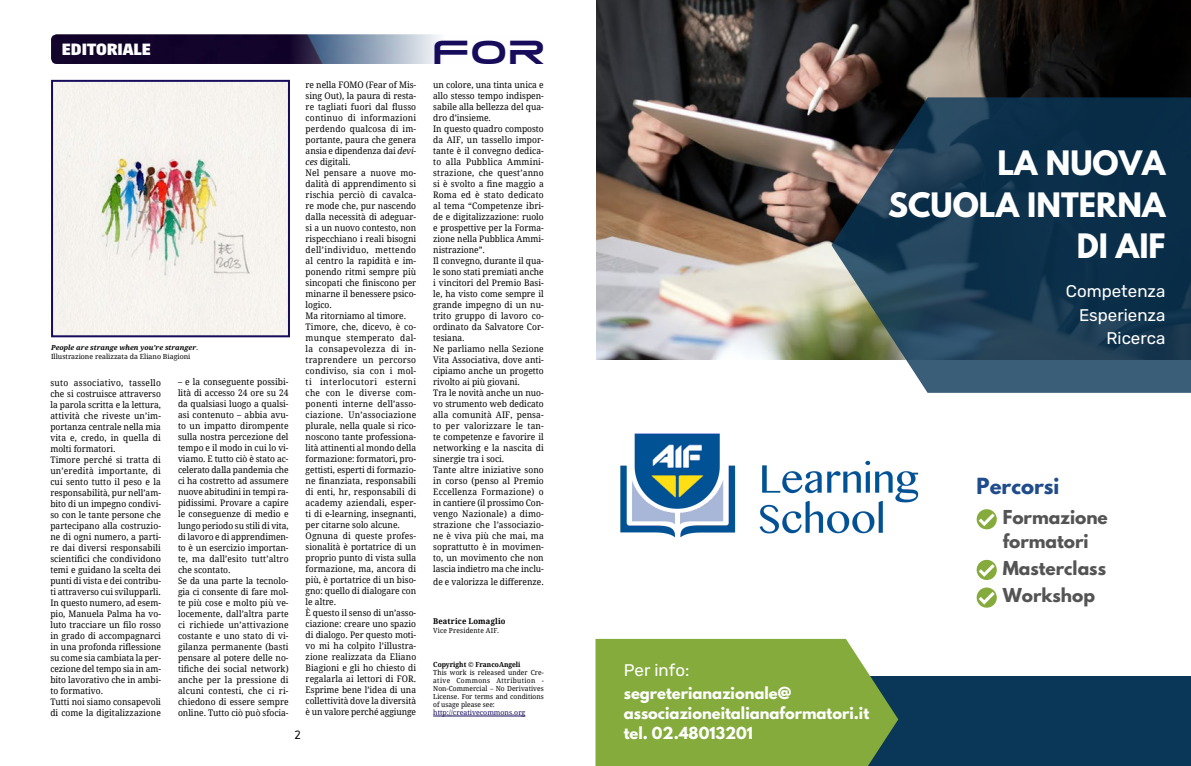
<style>
.page{position:relative;width:1191px;height:766px;background:#fff}
.page>*{position:absolute;margin:0;border:0;box-sizing:border-box;transform-origin:0 0}
.t1{font:38.4px "Tele Marines Bold Expanded";color:#160c5b}
.t2{font:700 29.8px/41.7px "League Spartan";color:#fff;text-align:right}
.t3{font:700 19.7px "League Spartan";color:#204c8c}
.t4{font:700 17px/23.7px "League Spartan";color:#545454}
.t5{font:16.9px/23.2px "Rubik";color:#fff;text-align:right}
.t6{font:900 16px "Fengardo Neue";color:#fff;scale:1.11 1}
.t7{font:700 14.7px/20.1px "League Spartan";color:#fff}
.t8{font:12px "Ruda";color:#000}
.t9{font:9px/11px "Droid Serif";color:#000;scale:.94 1}
.t10{font:700 8px "Droid Serif";letter-spacing:.02em;color:#000;scale:.95 1}
.t11{font:7px/8px "Droid Serif";color:#000;text-align:justify;scale:.95 1}
.t12{font:7px/9px "Droid Serif";color:#000}
.t13{font:7px "Droid Serif";color:#160c5b}
.t14{font:700 7px "Droid Serif";color:#000;scale:.95 1}
.t15{font:7px "Droid Serif";letter-spacing:.025em;color:#000;scale:.95 1}
.s1{font-weight:700;font-style:italic}
.s2{font-style:italic}
</style>
<div class="page">
<hr style="left:433px;top:715px;width:92px;height:1px;background:#160c5b">
<img style="left:54px;top:83px;width:233px;height:251px">
<div style="left:51px;top:80px;width:239px;height:257px;border:2px solid #160c5b"></div>
<img style="left:596px;top:0;width:595px;height:359px">
<svg style="left:831px;top:97px;width:360px;height:296px;background:#264357"></svg>
<div style="left:596px;top:676px;width:595px;height:89px;background:#0a3758"></div>
<svg style="left:595px;top:638px;width:303px;height:127px;background:#87ab46"></svg>
<svg style="left:976px;top:509px;width:20px;height:20px"></svg>
<svg style="left:976px;top:587px;width:20px;height:20px"></svg>
<svg style="left:976px;top:559px;width:20px;height:21px"></svg>
<img style="left:620px;top:433px;width:299px;height:105px">
<img style="left:51px;top:34px;width:388px;height:30px">
<h3 class="t6" style="left:62px;top:40px;width:82px">EDITORIALE</h3>
<h1 class="t1" style="left:432px;top:34px;width:115px">FOR</h1>
<p class="t12" style="left:51px;top:343px;width:149px"><span class="s1">People are strange when you’re stranger</span>.<br>Illustrazione realizzata da Eliano Biagioni</p>
<p class="t9" style="left:50px;top:377px;width:119px">suto associativo, tassello che si costruisce attraverso la parola scritta e la lettura, attività che riveste un’im&shy;portanza centrale nella mia vita e, credo, in quella di molti formatori.<br>Timore perché si tratta di un’eredità importante, di cui sento tutto il peso e la responsabilità, pur nell’am&shy;bito di un impegno condivi&shy;so con le tante persone che partecipano alla costruzio&shy;ne di ogni numero, a parti&shy;re dai diversi responsabili scientifici che condividono temi e guidano la scelta dei punti di vista e dei contribu&shy;ti attraverso cui svilupparli.<br>In questo numero, ad esem&shy;pio, Manuela Palma ha vo&shy;luto tracciare un filo rosso in grado di accompagnarci in una profonda riflessione su come sia cambiata la per&shy;cezione del tempo sia in am&shy;bito lavorativo che in ambi&shy;to formativo.<br>Tutti noi siamo consapevoli di come la digitalizzazione</p>
<p class="t9" style="left:178px;top:376px;width:119px">– e la conseguente possibi&shy;lità di accesso 24 ore su 24 da qualsiasi luogo a qualsi&shy;asi contenuto – abbia avu&shy;to un impatto dirompente sulla nostra percezione del tempo e il modo in cui lo vi&shy;viamo. E tutto ciò è stato ac&shy;celerato dalla pandemia che ci ha costretto ad assumere nuove abitudini in tempi ra&shy;pidissimi. Provare a capire le conseguenze di medio e lungo periodo su stili di vita, di lavoro e di apprendimen&shy;to è un esercizio importan&shy;te, ma dall’esito tutt’altro che scontato.<br>Se da una parte la tecnolo&shy;gia ci consente di fare mol&shy;te più cose e molto più ve&shy;locemente, dall’altra parte ci richiede un’attivazione costante e uno stato di vi&shy;gilanza permanente (basti pensare al potere delle no&shy;tifiche dei social network) anche per la pressione di alcuni contesti, che ci ri&shy;chiedono di essere sempre online. Tutto ciò può sfocia-</p>
<p class="t9" style="left:306px;top:79px;width:119px">re nella FOMO (Fear of Mis&shy;sing Out), la paura di resta&shy;re tagliati fuori dal flusso continuo di informazioni perdendo qualcosa di im&shy;portante, paura che genera ansia e dipendenza dai <span class="s2">devi&shy;ces</span> digitali.<br>Nel pensare a nuove mo&shy;dalità di apprendimento si rischia perciò di cavalca&shy;re mode che, pur nascendo dalla necessità di adeguar&shy;si a un nuovo contesto, non rispecchiano i reali bisogni dell’individuo, mettendo al centro la rapidità e im&shy;ponendo ritmi sempre più sincopati che finiscono per minarne il benessere psico&shy;logico.<br>Ma ritorniamo al timore.<br>Timore, che, dicevo, è co&shy;munque stemperato dal&shy;la consapevolezza di in&shy;traprendere un percorso condiviso, sia con i mol&shy;ti interlocutori esterni che con le diverse com&shy;ponenti interne dell’asso&shy;ciazione. Un’associazione plurale, nella quale si rico&shy;noscono tante professiona&shy;lità attinenti al mondo della formazione: formatori, pro&shy;gettisti, esperti di formazio&shy;ne finanziata, responsabili di enti, hr, responsabili di academy aziendali, esper&shy;ti di e-learning, insegnanti, per citarne solo alcune.<br>Ognuna di queste profes&shy;sionalità è portatrice di un proprio punto di vista sulla formazione, ma, ancora di più, è portatrice di un biso&shy;gno: quello di dialogare con le altre.<br>È questo il senso di un’asso&shy;ciazione: creare uno spazio di dialogo. Per questo moti&shy;vo mi ha colpito l’illustra&shy;zione realizzata da Eliano<br>Biagioni e gli ho chiesto di regalarla ai lettori di FOR.<br>Esprime bene l’idea di una collettività dove la diversità è un valore perché aggiunge</p>
<p class="t9" style="left:433px;top:79px;width:119px">un colore, una tinta unica e allo stesso tempo indispen&shy;sabile alla bellezza del qua&shy;dro d’insieme.<br>In questo quadro composto da AIF, un tassello impor&shy;tante è il convegno dedica&shy;to alla Pubblica Ammini&shy;strazione, che quest’anno si è svolto a fine maggio a<br>Roma ed è stato dedicato al tema “Competenze ibri&shy;de e digitalizzazione: ruolo e prospettive per la Forma&shy;zione nella Pubblica Ammi&shy;nistrazione”.<br>Il convegno, durante il qua&shy;le sono stati premiati anche i vincitori del Premio Basi&shy;le, ha visto come sempre il grande impegno di un nu&shy;trito gruppo di lavoro co&shy;ordinato da Salvatore Cor&shy;tesiana.<br>Ne parliamo nella Sezione<br>Vita Associativa, dove anti&shy;cipiamo anche un progetto rivolto ai più giovani.<br>Tra le novità anche un nuo&shy;vo strumento web dedicato alla comunità AIF, pensa&shy;to per valorizzare le tan&shy;te competenze e favorire il networking e la nascita di sinergie tra i soci.<br>Tante altre iniziative sono in corso (penso al Premio<br>Eccellenza Formazione) o in cantiere (il prossimo Con&shy;vengo Nazionale) a dimo&shy;strazione che l’associazio&shy;ne è viva più che mai, ma soprattutto è in movimen&shy;to, un movimento che non lascia indietro ma che inclu-</p>
<p class="t9" style="left:433px;top:575px;width:119px">de e valorizza le differenze.</p>
<p class="t10" style="left:433px;top:615px;width:78px">Beatrice Lomaglio</p>
<p class="t15" style="left:433px;top:625px;width:71px">Vice Presidente AIF.</p>
<p class="t14" style="left:433px;top:659px;width:93px">Copyright © FrancoAngeli</p>
<p class="t11" style="left:433px;top:668px;width:118px">This work is released under Cre&shy;ative Commons Attribution - Non-Commercial – No Derivatives License. For terms and conditions of usage please see:</p>
<p class="t13" style="left:433px;top:708px;width:94px">http://creativecommons.org</p>
<h3 class="t8" style="left:294px;top:728px;width:8px">2</h3>
<h2 class="t2" style="left:888px;top:141px;width:279px">LA NUOVA<br>SCUOLA INTERNA<br>DI AIF</h2>
<h3 class="t5" style="left:1066px;top:280px;width:101px">Competenza<br>Esperienza<br>Ricerca</h3>
<h3 class="t5" style="left:624px;top:658px;width:67px">Per info:</h3>
<h3 class="t7" style="left:624px;top:682px;width:247px">segreterianazionale@ associazioneitalianaformatori.it tel. 02.48013201</h3>
<h3 class="t3" style="left:976px;top:471px;width:84px">Percorsi</h3>
<h3 class="t4" style="left:1002px;top:505px;width:107px">Formazione formatori</h3>
<h3 class="t4" style="left:1002px;top:553px;width:105px;line-height:27.7px">Masterclass<br>Workshop</h3>
</div>
